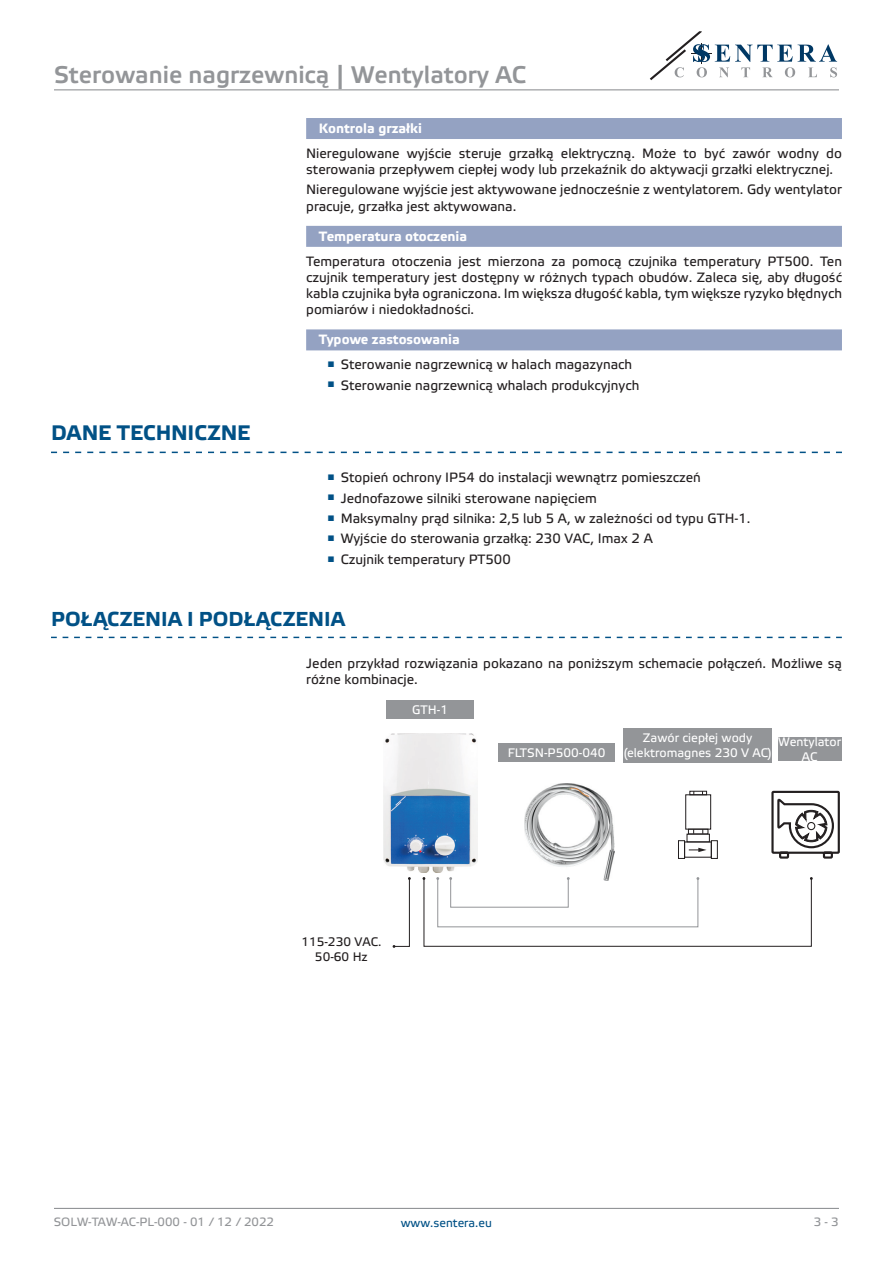
<style>
.page{position:relative;width:893px;height:1263px;background:#fff}
.page>*{position:absolute;margin:0;border:0;box-sizing:border-box;transform-origin:0 0}
.t1{font:24px "Etelka Medium Pro";color:#939598}
.t2{font:700 21px "Etelka Text Pro";color:#015186}
.t3{font:700 20.1px "Etelka Text Pro";letter-spacing:.01em;color:#015186}
.Body_text{font:13.5px/16.2px "Etelka Text Pro";color:#231f20}
.Number-roman{font:700 13.5px "Etelka Text Pro";color:#fff}
.t4{font:12.3px/14.9px "Etelka Text Pro";color:#fff;text-align:center}
.t5{font:12.3px "Etelka Text Pro";color:#231f20}
.t6{font:12px "Etelka Text Pro";color:#939598}
.t7{font:12px "Etelka Text Pro";color:#015186}
</style>
<div class="page">
<svg style="left:650px;top:31px;width:187px;height:49px"></svg>
<hr style="left:54px;top:89px;width:785px;height:1px;background:#939598">
<hr style="left:54px;top:1208px;width:785px;height:1px;background:#939598">
<div style="left:306px;top:118px;width:536px;height:21px;background:#94a2c2"></div>
<div style="left:306px;top:226px;width:536px;height:21px;background:#94a2c2"></div>
<div style="left:306px;top:329px;width:536px;height:21px;background:#94a2c2"></div>
<svg style="left:51px;top:452px;width:791px;height:1px"></svg>
<svg style="left:51px;top:637px;width:791px;height:1px"></svg>
<div style="left:778px;top:737px;width:63px;height:24px;background:#939598"></div>
<img style="left:525px;top:783px;width:89px;height:93px">
<img style="left:384px;top:733px;width:93px;height:139px">
<svg style="left:771px;top:790px;width:69px;height:69px"></svg>
<svg style="left:422px;top:876px;width:391px;height:71px"></svg>
<svg style="left:392px;top:877px;width:19px;height:71px"></svg>
<div style="left:685px;top:794px;width:26px;height:36px;border:1px solid #231f20"></div>
<div style="left:688px;top:829px;width:20px;height:5px;border:1px solid #231f20"></div>
<div style="left:686px;top:834px;width:24px;height:8px;border:1px solid #231f20"></div>
<div style="left:684px;top:841px;width:28px;height:17px;border:1px solid #231f20"></div>
<div style="left:711px;top:840px;width:7px;height:19px;border:1px solid #231f20"></div>
<div style="left:678px;top:840px;width:7px;height:19px;border:1px solid #231f20"></div>
<svg style="left:689px;top:790px;width:19px;height:6px"></svg>
<svg style="left:689px;top:848px;width:17px;height:4px"></svg>
<div style="left:386px;top:700px;width:88px;height:19px;background:#939598"></div>
<div style="left:498px;top:743px;width:117px;height:18px;background:#939598"></div>
<div style="left:624px;top:728px;width:148px;height:34px;background:#939598"></div>
<h1 class="t1" style="left:54px;top:62px;width:474px">Sterowanie nagrzewnicą | Wentylatory AC</h1>
<p class="t2" style="left:51px;top:420px;width:201px">DANE TECHNICZNE</p>
<p class="Number-roman" style="left:319px;top:120px;width:104px">Kontrola grzałki</p>
<p class="Body_text" style="left:306px;top:146px;width:537px">Nieregulowane wyjście steruje grzałką elektryczną. Może to być zawór wodny do sterowania przepływem ciepłej wody lub przekaźnik do aktywacji grzałki elektrycznej.</p>
<p class="Body_text" style="left:306px;top:182px;width:537px">Nieregulowane wyjście jest aktywowane jednocześnie z wentylatorem. Gdy wentylator pracuje, grzałka jest aktywowana.</p>
<p class="Number-roman" style="left:319px;top:228px;width:150px">Temperatura otoczenia</p>
<p class="Body_text" style="left:306px;top:254px;width:537px;text-align:justify">Temperatura otoczenia jest mierzona za pomocą czujnika temperatury PT500. Ten czujnik temperatury jest dostępny w różnych typach obudów. Zaleca się, aby długość kabla czujnika była ograniczona. Im większa długość kabla, tym większe ryzyko błędnych pomiarów i niedokładności.</p>
<p class="Number-roman" style="left:319px;top:331px;width:142px">Typowe zastosowania</p>
<p class="Body_text" style="left:327px;top:357px;width:306px"><sup>■</sup> Sterowanie nagrzewnicą w halach magazynach</p>
<p class="Body_text" style="left:327px;top:378px;width:313px"><sup>■</sup> Sterowanie nagrzewnicą whalach produkcyjnych</p>
<p class="Body_text" style="left:327px;top:470px;width:375px"><sup>■</sup> Stopień ochrony IP54 do instalacji wewnątrz pomieszczeń</p>
<p class="Body_text" style="left:327px;top:491px;width:271px"><sup>■</sup> Jednofazowe silniki sterowane napięciem</p>
<p class="Body_text" style="left:327px;top:511px;width:425px"><sup>■</sup> Maksymalny prąd silnika: 2,5 lub 5 A, w zależności od typu GTH-1.</p>
<p class="Body_text" style="left:327px;top:531px;width:327px"><sup>■</sup> Wyjście do sterowania grzałką: 230 VAC, Imax 2 A</p>
<p class="Body_text" style="left:327px;top:552px;width:185px"><sup>■</sup> Czujnik temperatury PT500</p>
<p class="t3" style="left:51px;top:606px;width:295px">POŁĄCZENIA I PODŁĄCZENIA</p>
<p class="Body_text" style="left:306px;top:656px;width:537px">Jeden przykład rozwiązania pokazano na poniższym schemacie połączeń. Możliwe są różne kombinacje.</p>
<p class="t4" style="left:412px;top:703px;width:37px">GTH-1</p>
<p class="t4" style="left:508px;top:746px;width:99px">FLTSN-P500-040</p>
<p class="t4" style="left:643px;top:731px;width:111px">Zawór ciepłej wody</p>
<p class="t4" style="left:624px;top:746px;width:149px">(elektromagnes 230 V AC)</p>
<p class="t4" style="left:778px;top:735px;width:65px">Wentylator<br>AC</p>
<p class="t5" style="left:301px;top:935px;width:82px">115-230 VAC.</p>
<p class="t5" style="left:315px;top:950px;width:54px">50-60 Hz</p>
<p class="t6" style="left:54px;top:1215px;width:222px">SOLW-TAW-AC-PL-000 - 01 / 12 / 2022</p>
<p class="t7" style="left:401px;top:1216px;width:93px">www.sentera.eu</p>
<p class="t6" style="left:814px;top:1215px;width:27px">3 - 3</p>
</div>
